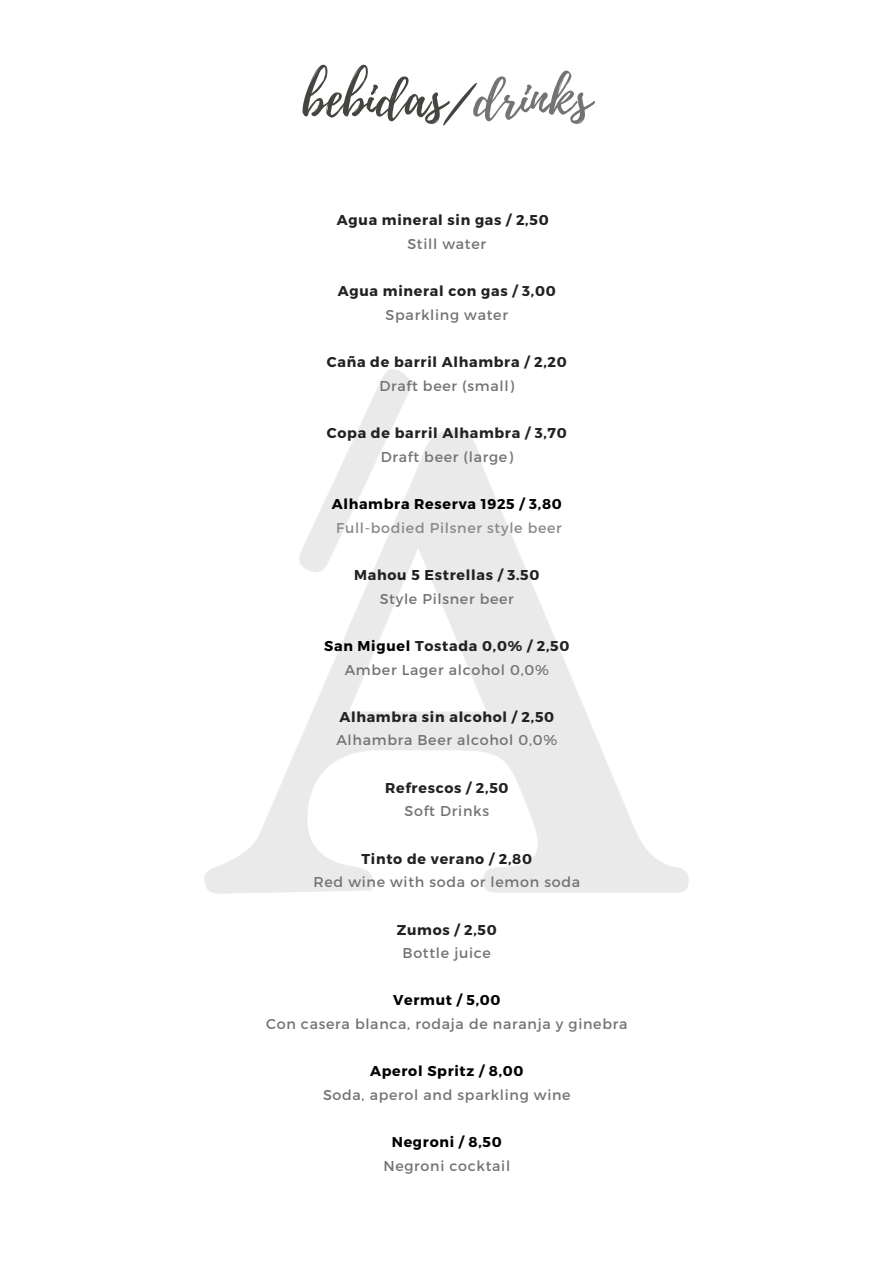
<style>
.page{position:relative;width:894px;height:1264px;background:#fff}
.page>*{position:absolute;margin:0;border:0;box-sizing:border-box;transform-origin:0 0}
.t1{font:54px "Playlist Script";color:#444440}
.t2{font:14.25px "Montserrat";letter-spacing:.05em;color:#737373}
.t3{font:700 14.25px "Montserrat";letter-spacing:.05em;color:#222}
.t4{font:700 14.25px "Montserrat";letter-spacing:.05em;color:#000}
.t5{font:14.25px "Montserrat";letter-spacing:.05em;color:#8a8a8a}
.s1{color:#737373}
.s2{color:#000}
</style>
<div class="page">
<h1 class="t1" style="left:302px;top:59px;width:290px">bebidas/<span class="s1">drinks</span></h1>
<p class="t3" style="left:337px;top:211px;width:213px">Agua mineral sin gas / 2,50</p>
<p class="t2" style="left:407px;top:235px;width:80px">Still water</p>
<p class="t3" style="left:338px;top:282px;width:219px">Agua mineral con gas / 3,00</p>
<p class="t2" style="left:385px;top:306px;width:124px">Sparkling water</p>
<p class="t3" style="left:327px;top:353px;width:241px">Caña de barril Alhambra / 2,20</p>
<p class="t2" style="left:379px;top:376px;width:136px">Draft beer (small)</p>
<p class="t3" style="left:327px;top:424px;width:241px">Copa de barril Alhambra / 3,70</p>
<p class="t2" style="left:380px;top:447px;width:134px">Draft beer (large)</p>
<p class="t4" style="left:331px;top:495px;width:231px">Alhambra Reserva 1925 / 3,80</p>
<p class="t5" style="left:336px;top:518px;width:227px">Full-bodied Pilsner style beer</p>
<p class="t3" style="left:354px;top:565px;width:187px">Mahou 5 Estrellas / 3.50</p>
<p class="t2" style="left:379px;top:589px;width:136px">Style Pilsner beer</p>
<p class="t3" style="left:324px;top:636px;width:246px"><span class="s2">San Miguel</span> Tostada 0,0% / 2,50</p>
<p class="t2" style="left:344px;top:660px;width:205px">Amber Lager alcohol 0,0%</p>
<p class="t3" style="left:339px;top:707px;width:216px">Alhambra sin alcohol / 2,50</p>
<p class="t2" style="left:336px;top:731px;width:222px">Alhambra Beer alcohol 0,0%</p>
<p class="t3" style="left:385px;top:778px;width:125px">Refrescos / 2,50</p>
<p class="t2" style="left:404px;top:802px;width:86px">Soft Drinks</p>
<p class="t3" style="left:361px;top:849px;width:172px">Tinto de verano / 2,80</p>
<p class="t2" style="left:313px;top:873px;width:268px">Red wine with soda or lemon soda</p>
<p class="t3" style="left:396px;top:920px;width:102px">Zumos / 2,50</p>
<p class="t2" style="left:402px;top:943px;width:90px">Bottle juice</p>
<p class="t4" style="left:393px;top:991px;width:109px">Vermut / 5,00</p>
<p class="t2" style="left:266px;top:1014px;width:362px">Con casera blanca, rodaja de naranja y ginebra</p>
<p class="t4" style="left:370px;top:1062px;width:155px">Aperol Spritz / 8,00</p>
<p class="t2" style="left:323px;top:1085px;width:249px">Soda, aperol and sparkling wine</p>
<p class="t4" style="left:391px;top:1132px;width:111px">Negroni / 8,50</p>
<p class="t2" style="left:383px;top:1156px;width:128px">Negroni cocktail</p>
</div>
